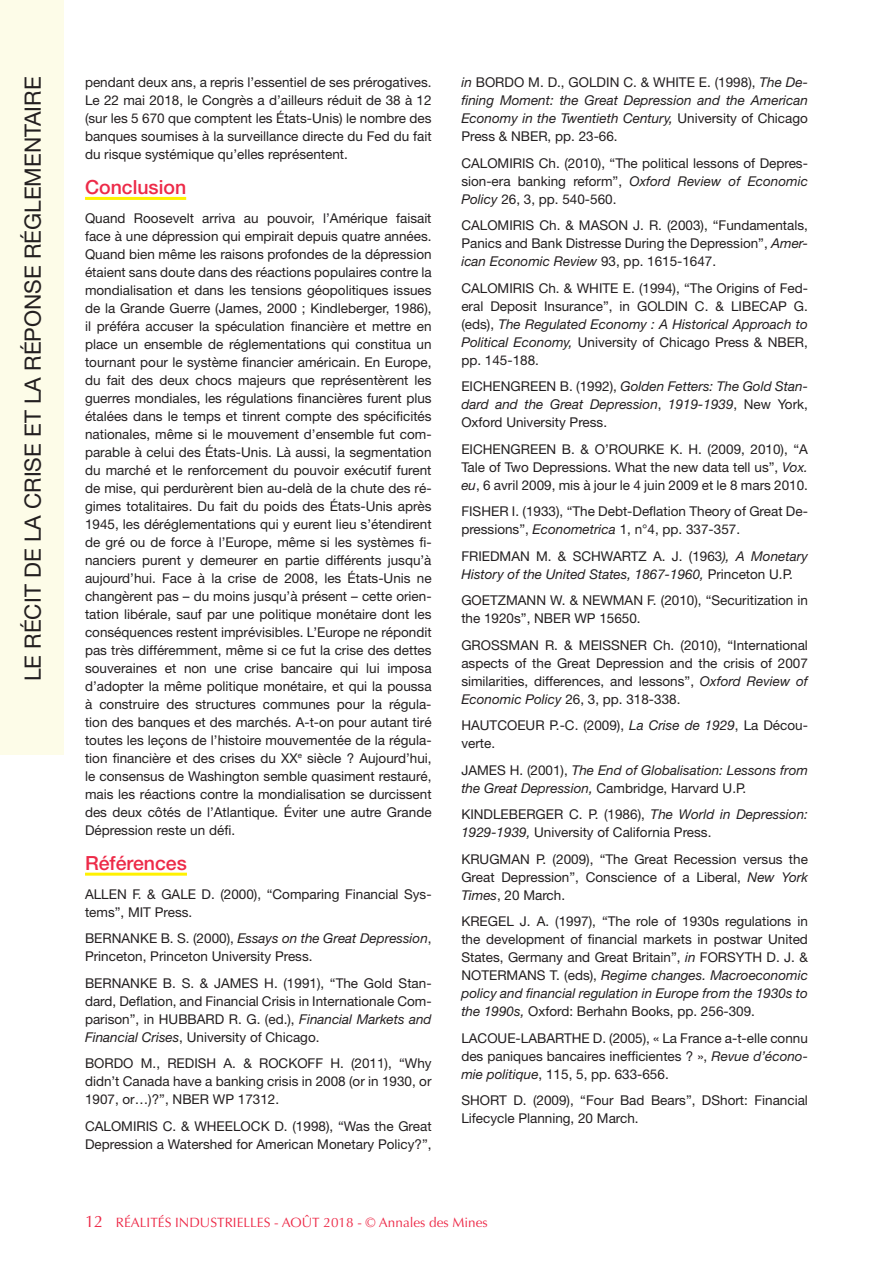
<style>
.page{position:relative;width:893px;height:1263px;background:#fff}
.page>*{position:absolute;margin:0;border:0;box-sizing:border-box;transform-origin:0 0}
.t1{font:22.5px "Helvetica Neue";color:#231f20}
.INTER_1{font:500 19.5px "Helvetica Neue";color:#ed2a48}
.texte_courant{font:13.5px/18px "Helvetica Neue";color:#231f20;text-align:justify}
.texte_courant-2{font:italic 13.5px/18px "Helvetica Neue";color:#231f20;text-align:justify}
.t2{font:13.5px "Optima";color:#ed2a48}
.s1{font-style:italic}
.s2{font-style:normal}
.s3{font-size:16.5px}
</style>
<div class="page">
<hr style="left:85px;top:197px;width:101px;height:3px;background:#fff101">
<hr style="left:85px;top:873px;width:102px;height:3px;background:#fff101">
<div style="left:0;top:0;width:64px;height:755px;background:#fdfce8"></div>
<p class="t1" style="left:19px;top:681px;width:606px;rotate:-90deg">LE RÉCIT DE LA CRISE ET LA RÉPONSE RÉGLEMENTAIRE</p>
<p class="texte_courant" style="left:85px;top:73px;width:348px">pendant deux ans, a repris l’essentiel de ses prérogatives.<br>Le 22 mai 2018, le Congrès a d’ailleurs réduit de 38 à 12 (sur les 5 670 que comptent les États-Unis) le nombre des banques soumises à la surveillance directe du Fed du fait du risque systémique qu’elles représentent.</p>
<p class="INTER_1" style="left:85px;top:176px;width:103px">Conclusion</p>
<p class="texte_courant" style="left:85px;top:209px;width:348px">Quand Roosevelt arriva au pouvoir, l’Amérique faisait face à une dépression qui empirait depuis quatre années.<br>Quand bien même les raisons profondes de la dépression étaient sans doute dans des réactions populaires contre la mondialisation et dans les tensions géopolitiques issues de la Grande Guerre (James, 2000 ; Kindleberger, 1986), il préféra accuser la spéculation financière et mettre en place un ensemble de réglementations qui constitua un tournant pour le système financier américain. En Europe, du fait des deux chocs majeurs que représentèrent les guerres mondiales, les régulations financières furent plus étalées dans le temps et tinrent compte des spécificités nationales, même si le mouvement d’ensemble fut com&shy;parable à celui des États-Unis. Là aussi, la segmentation du marché et le renforcement du pouvoir exécutif furent de mise, qui perdurèrent bien au-delà de la chute des ré&shy;gimes totalitaires. Du fait du poids des États-Unis après 1945, les déréglementations qui y eurent lieu s’étendirent de gré ou de force à l’Europe, même si les systèmes fi&shy;nanciers purent y demeurer en partie différents jusqu’à aujourd’hui. Face à la crise de 2008, les États-Unis ne changèrent pas – du moins jusqu’à présent – cette orien&shy;tation libérale, sauf par une politique monétaire dont les conséquences restent imprévisibles. L’Europe ne répondit pas très différemment, même si ce fut la crise des dettes souveraines et non une crise bancaire qui lui imposa d’adopter la même politique monétaire, et qui la poussa à construire des structures communes pour la régula&shy;tion des banques et des marchés. A-t-on pour autant tiré toutes les leçons de l’histoire mouvementée de la régula&shy;tion financière et des crises du XX<sup>e</sup> siècle ? Aujourd’hui, le consensus de Washington semble quasiment restauré, mais les réactions contre la mondialisation se durcissent des deux côtés de l’Atlantique. Éviter une autre Grande Dépression reste un défi.</p>
<p class="INTER_1" style="left:85px;top:851px;width:103px">Références</p>
<p class="texte_courant" style="left:85px;top:884px;width:348px">ALLEN F. &amp; GALE D. (2000), “Comparing Financial Sys&shy;tems”, MIT Press.</p>
<p class="texte_courant" style="left:85px;top:929px;width:348px">BERNANKE B. S. (2000), <span class="s1">Essays on the Great Depression</span>,<br>Princeton, Princeton University Press.</p>
<p class="texte_courant" style="left:85px;top:973px;width:348px">BERNANKE B. S. &amp; JAMES H. (1991), “The Gold Stan&shy;dard, Deflation, and Financial Crisis in Internationale Com&shy;parison”, in HUBBARD R. G. (ed.), <span class="s1">Financial Markets and Financial Crises</span>, University of Chicago.</p>
<p class="texte_courant" style="left:85px;top:1054px;width:348px">BORDO M., REDISH A. &amp; ROCKOFF H. (2011), “Why didn’t Canada have a banking crisis in 2008 (or in 1930, or 1907, or…)?”, NBER WP 17312.</p>
<p class="texte_courant" style="left:85px;top:1116px;width:348px">CALOMIRIS C. &amp; WHEELOCK D. (1998), “Was the Great<br>Depression a Watershed for American Monetary Policy?”,</p>
<p class="texte_courant-2" style="left:461px;top:73px;width:348px">in <span class="s2">BORDO M. D., GOLDIN C. &amp; WHITE E. (1998),</span> The De&shy;fining Moment: the Great Depression and the American Economy in the Twentieth Century, <span class="s2">University of Chicago Press &amp; NBER, pp. 23-66.</span></p>
<p class="texte_courant" style="left:461px;top:154px;width:348px">CALOMIRIS Ch. (2010), “The political lessons of Depres&shy;sion-era banking reform”, <span class="s1">Oxford Review of Economic Policy</span> 26, 3, pp. 540-560.</p>
<p class="texte_courant" style="left:461px;top:216px;width:348px">CALOMIRIS Ch. &amp; MASON J. R. (2003), “Fundamentals, Panics and Bank Distresse During the Depression”, <span class="s1">Amer&shy;ican Economic Review</span> 93, pp. 1615-1647.</p>
<p class="texte_courant" style="left:461px;top:279px;width:348px">CALOMIRIS Ch. &amp; WHITE E. (1994), “The Origins of Fed&shy;eral Deposit Insurance”, in GOLDIN C. &amp; LIBECAP G. (eds), <span class="s1">The Regulated Economy : A Historical Approach to Political Economy,</span> University of Chicago Press &amp; NBER, pp. 145-188.</p>
<p class="texte_courant-2" style="left:461px;top:377px;width:348px"><span class="s2">EICHENGREEN B. (1992),</span> Golden Fetters: The Gold Stan&shy;dard and the Great Depression<span class="s2">,</span> 1919-1939<span class="s2">, New York, Oxford University Press.</span></p>
<p class="texte_courant" style="left:461px;top:440px;width:348px">EICHENGREEN B. &amp; O’ROURKE K. H. (2009, 2010), “A Tale of Two Depressions. What the new data tell us”, <span class="s1">Vox. eu</span>, 6 avril 2009, mis à jour le 4 juin 2009 et le 8 mars 2010.</p>
<p class="texte_courant" style="left:461px;top:502px;width:348px">FISHER I. (1933), “The Debt-Deflation Theory of Great De&shy;pressions”, <span class="s1">Econometrica</span> 1, n°4, pp. 337-357.</p>
<p class="texte_courant-2" style="left:461px;top:547px;width:348px"><span class="s2">FRIEDMAN M. &amp; SCHWARTZ A. J. (1963</span>), A Monetary<br>History of the United States, 1867-1960, <span class="s2">Princeton U.P.</span></p>
<p class="texte_courant" style="left:461px;top:591px;width:348px">GOETZMANN W. &amp; NEWMAN F. (2010), “Securitization in the 1920s”, NBER WP 15650.</p>
<p class="texte_courant" style="left:461px;top:636px;width:348px">GROSSMAN R. &amp; MEISSNER Ch. (2010), “International aspects of the Great Depression and the crisis of 2007 similarities, differences, and lessons”, <span class="s1">Oxford Review of Economic Policy</span> 26, 3, pp. 318-338.</p>
<p class="texte_courant" style="left:461px;top:716px;width:348px">HAUTCOEUR P.-C. (2009), <span class="s1">La Crise de 1929</span>, La Décou&shy;verte.</p>
<p class="texte_courant-2" style="left:461px;top:761px;width:348px"><span class="s2">JAMES H. (2001),</span> The End of Globalisation: Lessons from the Great Depression, <span class="s2">Cambridge, Harvard U.P.</span></p>
<p class="texte_courant" style="left:461px;top:805px;width:348px">KINDLEBERGER C. P. (1986), <span class="s1">The World in Depression:<br>1929-1939,</span> University of California Press.</p>
<p class="texte_courant" style="left:461px;top:850px;width:348px">KRUGMAN P. (2009), “The Great Recession versus the Great Depression”, Conscience of a Liberal, <span class="s1">New York Times</span>, 20 March.</p>
<p class="texte_courant" style="left:461px;top:912px;width:348px">KREGEL J. A. (1997), “The role of 1930s regulations in the development of financial markets in postwar United States, Germany and Great Britain”, <span class="s1">in</span> FORSYTH D. J. &amp; NOTERMANS T. (eds), <span class="s1">Regime changes. Macroeconomic policy and financial regulation in Europe from the 1930s to the 1990s,</span> Oxford: Berhahn Books, pp. 256-309.</p>
<p class="texte_courant" style="left:461px;top:1029px;width:348px">LACOUE-LABARTHE D. (2005), « La France a-t-elle connu des paniques bancaires inefficientes ? », <span class="s1">Revue d’écono&shy;mie politique</span>, 115, 5, pp. 633-656.</p>
<p class="texte_courant" style="left:461px;top:1091px;width:348px">SHORT D. (2009), “Four Bad Bears”, DShort: Financial<br>Lifecycle Planning, 20 March.</p>
<p class="t2" style="left:85px;top:1215px;width:404px"><span class="s3">12</span> RÉALITÉS INDUSTRIELLES - AOÛT 2018 - © Annales des Mines</p>
</div>
